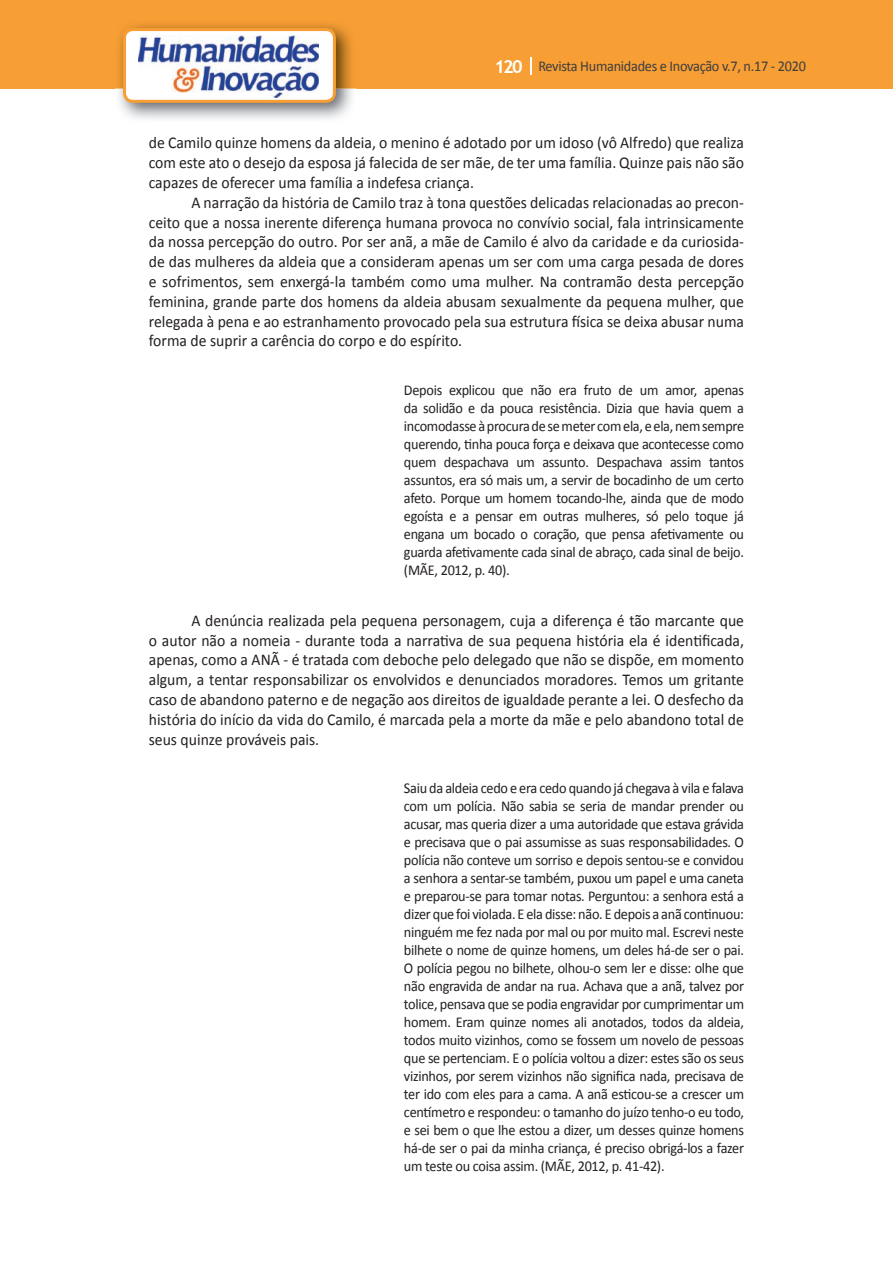
<style>
.page{position:relative;width:893px;height:1263px;background:#fff}
.page>*{position:absolute;margin:0;border:0;box-sizing:border-box;transform-origin:0 0}
.t1{font:16.5px/19.8px "Calibri";color:#231f20;text-align:justify;scale:.95 1}
.t2{font:15px/18px "Calibri";letter-spacing:-.02em;color:#231f20;text-align:justify;scale:.95 1}
.t3{font:15px "Calibri";letter-spacing:-.02em;color:#3e3e3f;scale:.95 1}
.s1{font-family:"Trebuchet MS";font-weight:700;font-size:18px;color:#fff}
</style>
<div class="page">
<div style="left:0;top:0;width:893px;height:88px;background:#f79e34"></div>
<svg style="left:530px;top:57px;width:2px;height:18px"></svg>
<img style="left:115px;top:24px;width:241px;height:95px">
<svg style="left:123px;top:28px;width:213px;height:75px"></svg>
<p class="t3" style="left:495px;top:57px;width:329px"><span class="s1">120</span> Revista Humanidades e Inovação v.7, n.17 - 2020</p>
<p class="t1" style="left:149px;top:133px;width:628px">de Camilo quinze homens da aldeia, o menino é adotado por um idoso (vô Alfredo) que realiza com este ato o desejo da esposa já falecida de ser mãe, de ter uma família. Quinze pais não são capazes de oferecer uma família a indefesa criança.</p>
<p class="t1" style="left:149px;top:193px;width:628px;text-indent:43px">A narração da história de Camilo traz à tona questões delicadas relacionadas ao precon&shy;ceito que a nossa inerente diferença humana provoca no convívio social, fala intrinsicamente da nossa percepção do outro. Por ser anã, a mãe de Camilo é alvo da caridade e da curiosida&shy;de das mulheres da aldeia que a consideram apenas um ser com uma carga pesada de dores e sofrimentos, sem enxergá-la também como uma mulher. Na contramão desta percepção feminina, grande parte dos homens da aldeia abusam sexualmente da pequena mulher, que relegada à pena e ao estranhamento provocado pela sua estrutura física se deixa abusar numa forma de suprir a carência do corpo e do espírito.</p>
<p class="t2" style="left:404px;top:381px;width:360px">Depois explicou que não era fruto de um amor, apenas da solidão e da pouca resistência. Dizia que havia quem a incomodasse à procura de se meter com ela, e ela, nem sempre querendo, tinha pouca força e deixava que acontecesse como quem despachava um assunto. Despachava assim tantos assuntos, era só mais um, a servir de bocadinho de um certo afeto. Porque um homem tocando-lhe, ainda que de modo egoísta e a pensar em outras mulheres, só pelo toque já engana um bocado o coração, que pensa afetivamente ou guarda afetivamente cada sinal de abraço, cada sinal de beijo. (MÃE, 2012, p. 40).</p>
<p class="t1" style="left:149px;top:610px;width:628px;text-indent:43px">A denúncia realizada pela pequena personagem, cuja a diferença é tão marcante que o autor não a nomeia - durante toda a narrativa de sua pequena história ela é identificada, apenas, como a ANÃ - é tratada com deboche pelo delegado que não se dispõe, em momento algum, a tentar responsabilizar os envolvidos e denunciados moradores. Temos um gritante caso de abandono paterno e de negação aos direitos de igualdade perante a lei. O desfecho da história do início da vida do Camilo, é marcada pela a morte da mãe e pelo abandono total de seus quinze prováveis pais.</p>
<p class="t2" style="left:404px;top:779px;width:360px">Saiu da aldeia cedo e era cedo quando já chegava à vila e falava com um polícia. Não sabia se seria de mandar prender ou acusar, mas queria dizer a uma autoridade que estava grávida e precisava que o pai assumisse as suas responsabilidades. O polícia não conteve um sorriso e depois sentou-se e convidou a senhora a sentar-se também, puxou um papel e uma caneta e preparou-se para tomar notas. Perguntou: a senhora está a dizer que foi violada. E ela disse: não. E depois a anã continuou: ninguém me fez nada por mal ou por muito mal. Escrevi neste bilhete o nome de quinze homens, um deles há-de ser o pai.<br>O polícia pegou no bilhete, olhou-o sem ler e disse: olhe que não engravida de andar na rua. Achava que a anã, talvez por tolice, pensava que se podia engravidar por cumprimentar um homem. Eram quinze nomes ali anotados, todos da aldeia, todos muito vizinhos, como se fossem um novelo de pessoas que se pertenciam. E o polícia voltou a dizer: estes são os seus vizinhos, por serem vizinhos não significa nada, precisava de ter ido com eles para a cama. A anã esticou-se a crescer um centímetro e respondeu: o tamanho do juízo tenho-o eu todo, e sei bem o que lhe estou a dizer, um desses quinze homens há-de ser o pai da minha criança, é preciso obrigá-los a fazer um teste ou coisa assim. (MÃE, 2012, p. 41-42).</p>
</div>
